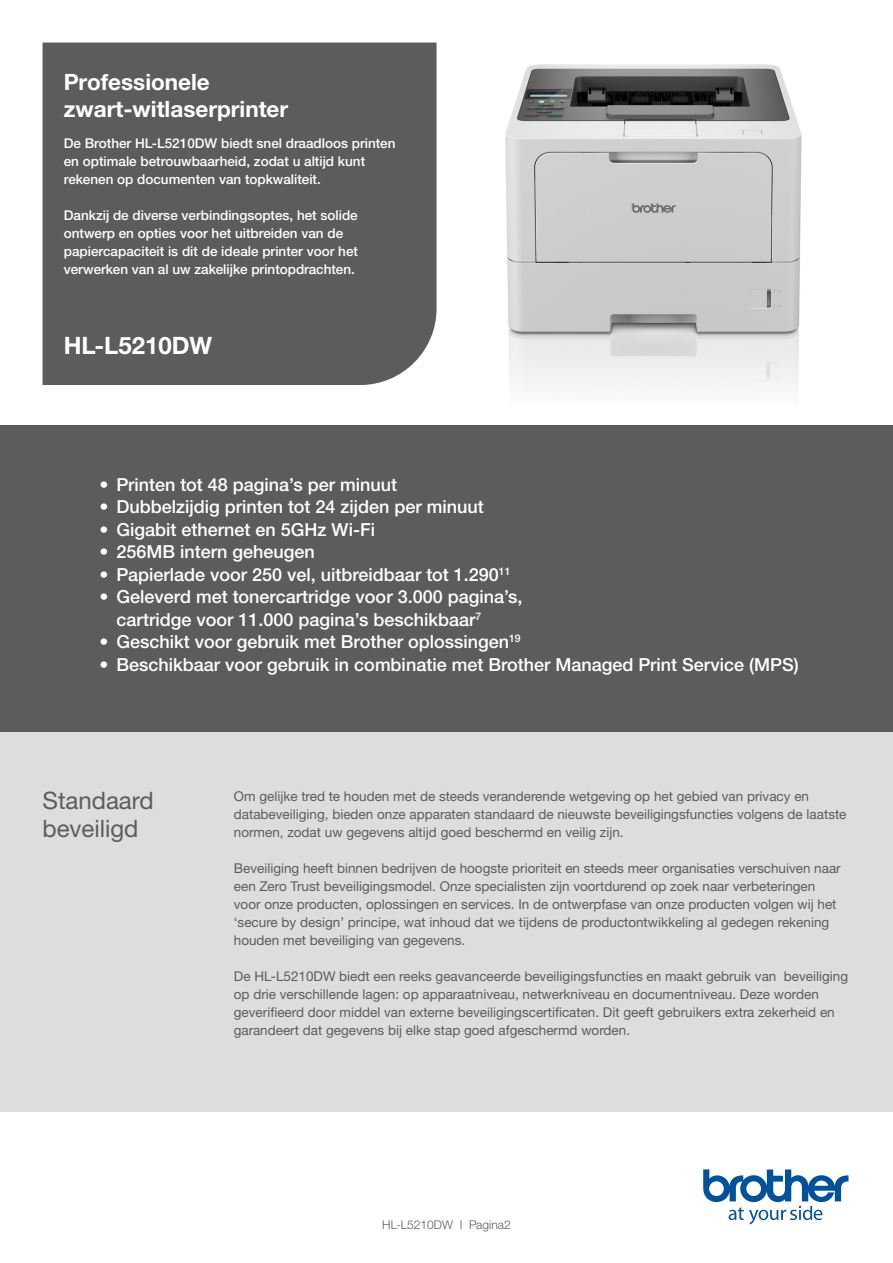
<style>
.page{position:relative;width:893px;height:1263px;background:#fff}
.page>*{position:absolute;margin:0;border:0;box-sizing:border-box;transform-origin:0 0}
.t1{font:24px/28.5px "Helvetica Neue LTW1 G";color:#5c5c5f}
.t2{font:700 24px "Helvetica Neue LTW1 G";color:#fff}
.t3{font:700 22.5px "Helvetica Neue LTW1 G";color:#fff}
.t4{font:500 18px/22.5px "Helvetica Neue LTW1 G";color:#fff}
.Body{font:13.5px/18px "Helvetica Neue LTW1 G";color:#5c5c5f}
.t5{font:500 13.5px/18px "Helvetica Neue LTW1 G";color:#fff}
.Body-2{font:300 12px "Helvetica Neue LTW1 G";color:#5c5c5f}
</style>
<div class="page">
<div style="left:0;top:723px;width:893px;height:388px;background:#dcdddf"></div>
<div style="left:0;top:425px;width:893px;height:306px;background:#5c5c5f"></div>
<div style="left:43px;top:43px;width:394px;height:342px;background:#5c5c5f"></div>
<svg style="left:703px;top:1169px;width:145px;height:55px"></svg>
<img style="left:505px;top:64px;width:297px;height:324px">
<p class="t3" style="left:64px;top:69px;width:148px">Professionele</p>
<p class="t3" style="left:64px;top:96px;width:226px">zwart-witlaserprinter</p>
<p class="t5" style="left:64px;top:135px;width:333px">De Brother HL-L5210DW biedt snel draadloos printen en optimale betrouwbaarheid, zodat u altijd kunt rekenen op documenten van topkwaliteit.</p>
<p class="t5" style="left:64px;top:207px;width:296px">Dankzij de diverse verbindingsoptes, het solide ontwerp en opties voor het uitbreiden van de papiercapaciteit is dit de ideale printer voor het verwerken van al uw zakelijke printopdrachten.</p>
<p class="t2" style="left:64px;top:331px;width:150px">HL-L5210DW</p>
<p class="t4" style="left:99px;top:473px;width:299px">• Printen tot 48 pagina’s per minuut</p>
<p class="t4" style="left:99px;top:496px;width:386px">• Dubbelzijdig printen tot 24 zijden per minuut</p>
<p class="t4" style="left:99px;top:518px;width:277px">• Gigabit ethernet en 5GHz Wi-Fi</p>
<p class="t4" style="left:99px;top:541px;width:217px">• 256MB intern geheugen</p>
<p class="t4" style="left:99px;top:563px;width:413px">• Papierlade voor 250 vel, uitbreidbaar tot 1.290<sup>11</sup></p>
<p class="t4" style="left:117px;top:586px;width:408px;text-indent:-17px">• Geleverd met tonercartridge voor 3.000 pagina’s, cartridge voor 11.000 pagina’s beschikbaar<sup>7</sup></p>
<p class="t4" style="left:99px;top:631px;width:423px">• Geschikt voor gebruik met Brother oplossingen<sup>19</sup></p>
<p class="t4" style="left:99px;top:653px;width:701px">• Beschikbaar voor gebruik in combinatie met Brother Managed Print Service (MPS)</p>
<p class="t1" style="left:43px;top:786px;width:113px">Standaard beveiligd</p>
<p class="Body" style="left:234px;top:787px;width:614px">Om gelijke tred te houden met de steeds veranderende wetgeving op het gebied van privacy en databeveiliging, bieden onze apparaten standaard de nieuwste beveiligingsfuncties volgens de laatste normen, zodat uw gegevens altijd goed beschermd en veilig zijn.</p>
<p class="Body" style="left:234px;top:859px;width:608px">Beveiliging heeft binnen bedrijven de hoogste prioriteit en steeds meer organisaties verschuiven naar een Zero Trust beveiligingsmodel. Onze specialisten zijn voortdurend op zoek naar verbeteringen voor onze producten, oplossingen en services. In de ontwerpfase van onze producten volgen wij het ‘secure by design’ principe, wat inhoud dat we tijdens de productontwikkeling al gedegen rekening houden met beveiliging van gegevens.</p>
<p class="Body" style="left:234px;top:967px;width:616px">De HL-L5210DW biedt een reeks geavanceerde beveiligingsfuncties en maakt gebruik van beveiliging op drie verschillende lagen: op apparaatniveau, netwerkniveau en documentniveau. Deze worden geverifieerd door middel van externe beveiligingscertificaten. Dit geeft gebruikers extra zekerheid en garandeert dat gegevens bij elke stap goed afgeschermd worden.</p>
<p class="Body-2" style="left:382px;top:1217px;width:130px">HL-L5210DW I Pagina2</p>
</div>
